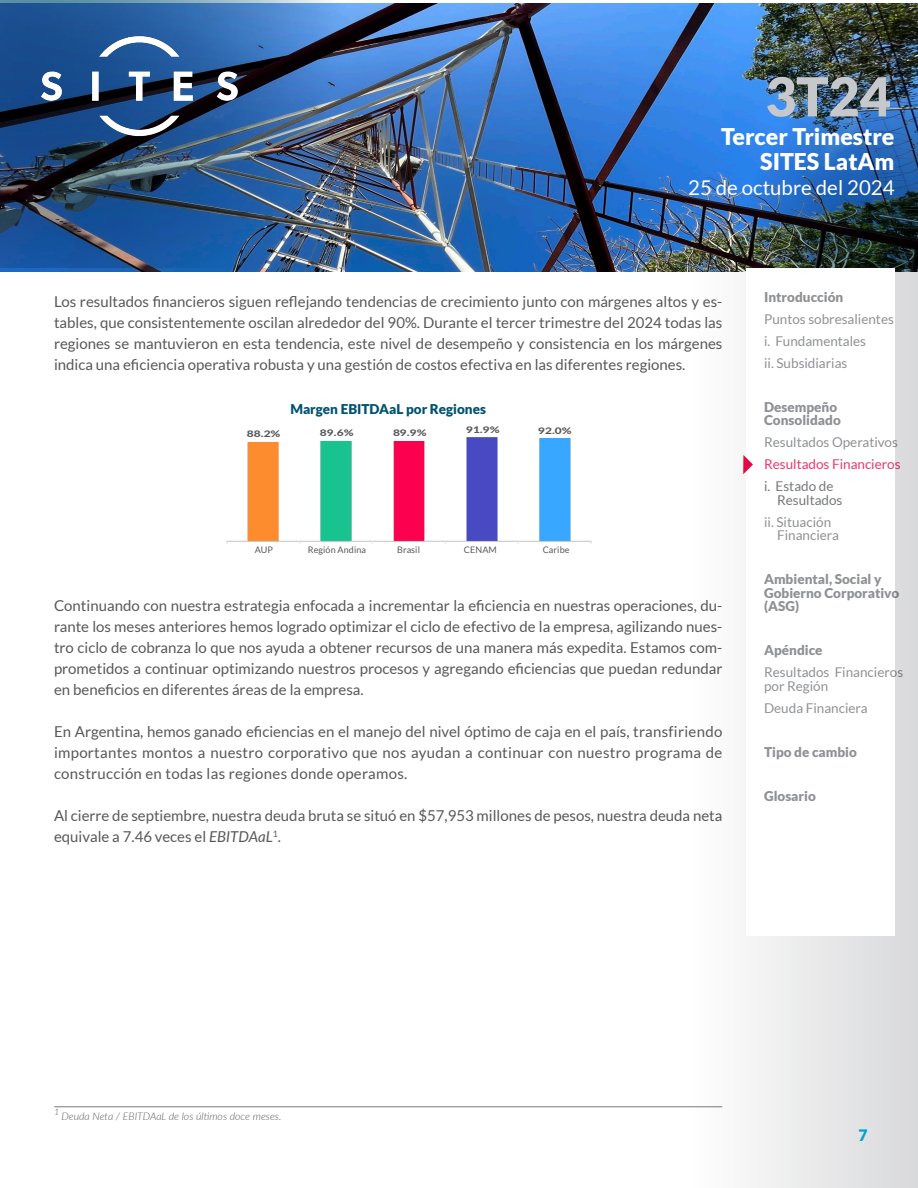
<style>
.page{position:relative;width:918px;height:1188px;background:#fff}
.page>*{position:absolute;margin:0;border:0;box-sizing:border-box;transform-origin:0 0}
.t1{font:900 53.7px "Lato";color:#c7c8cc}
.t2{font:900 23.1px/24.9px "Lato";color:#fff;text-align:right}
.t3{font:20.4px "Lato";color:#fff}
.t4{font:900 15.75px "Lato";color:#009fd6}
.Cuerpo_de_texto{font:15px/21px "Lato";color:#57585a;text-align:justify}
.t5{font:13.5px/22px "Lato";color:#8f9194}
.t6{font:900 13.5px/13.5px "Lato";color:#8f9194}
.subtitutlo_1{font:900 13.5px "Lato";color:#005271}
.t7{font:13.5px "Lato";color:#ea396b}
.t8{font:13.5px/13.5px "Lato";color:#76787b}
.Tabla_footer{font:italic 300 10.5px "Lato";color:#57585a}
.Cuerpo_de_texto-2{font:9px "Lato";letter-spacing:.01em;color:#57585a}
.Tabla_footer-2{font:800 9px "Lato";color:#57585a;scale:1.33 1}
.s1{font-style:italic}
</style>
<div class="page">
<img style="left:0;top:3px;width:918px;height:268px">
<img style="left:725px;top:56px;width:193px;height:212px">
<img style="left:0;top:0;width:367px;height:268px">
<div style="left:686px;top:268px;width:232px;height:920px;background:linear-gradient(to right,#fff,#d8d9db)"></div>
<img style="left:31px;top:30px;width:216px;height:117px">
<div style="left:746px;top:268px;width:149px;height:668px;background:#fff"></div>
<svg style="left:743px;top:455px;width:10px;height:19px"></svg>
<img style="left:226px;top:437px;width:366px;height:107px">
<div style="left:247px;top:428px;width:34px;height:13px;background:#fff"></div>
<div style="left:320px;top:427px;width:34px;height:13px;background:#fff"></div>
<div style="left:393px;top:427px;width:34px;height:13px;background:#fff"></div>
<div style="left:538px;top:424px;width:34px;height:14px;background:#fff"></div>
<hr style="left:54px;top:1106px;width:668px;height:1px;background:#76787b">
<h1 class="t1" style="left:765px;top:65px;width:127px">3T24</h1>
<h2 class="t2" style="left:721px;top:124px;width:175px">Tercer Trimestre<br>SITES LatAm</h2>
<h3 class="t3" style="left:688px;top:176px;width:208px">25 de octubre del 2024</h3>
<p class="Cuerpo_de_texto" style="left:54px;top:291px;width:670px">Los resultados financieros siguen reflejando tendencias de crecimiento junto con márgenes altos y es&shy;tables, que consistentemente oscilan alrededor del 90%. Durante el tercer trimestre del 2024 todas las regiones se mantuvieron en esta tendencia, este nivel de desempeño y consistencia en los márgenes indica una eficiencia operativa robusta y una gestión de costos efectiva en las diferentes regiones.</p>
<p class="subtitutlo_1" style="left:290px;top:401px;width:197px">Margen EBITDAaL por Regiones</p>
<p class="Tabla_footer-2" style="left:247px;top:427px;width:27px">88.2%</p>
<p class="Tabla_footer-2" style="left:320px;top:426px;width:27px">89.6%</p>
<p class="Tabla_footer-2" style="left:393px;top:426px;width:27px">89.9%</p>
<p class="Tabla_footer-2" style="left:466px;top:423px;width:27px">91.9%</p>
<p class="Tabla_footer-2" style="left:538px;top:424px;width:27px">92.0%</p>
<p class="Cuerpo_de_texto-2" style="left:255px;top:544px;width:20px">AUP</p>
<p class="Cuerpo_de_texto-2" style="left:308px;top:544px;width:60px">Región Andina</p>
<p class="Cuerpo_de_texto-2" style="left:397px;top:544px;width:24px">Brasil</p>
<p class="Cuerpo_de_texto-2" style="left:464px;top:544px;width:34px">CENAM</p>
<p class="Cuerpo_de_texto-2" style="left:543px;top:544px;width:28px">Caribe</p>
<p class="Cuerpo_de_texto" style="left:54px;top:595px;width:670px">Continuando con nuestra estrategia enfocada a incrementar la eficiencia en nuestras operaciones, du&shy;rante los meses anteriores hemos logrado optimizar el ciclo de efectivo de la empresa, agilizando nues&shy;tro ciclo de cobranza lo que nos ayuda a obtener recursos de una manera más expedita. Estamos com&shy;prometidos a continuar optimizando nuestros procesos y agregando eficiencias que puedan redundar en beneficios en diferentes áreas de la empresa.</p>
<p class="Cuerpo_de_texto" style="left:54px;top:721px;width:670px">En Argentina, hemos ganado eficiencias en el manejo del nivel óptimo de caja en el país, transfiriendo importantes montos a nuestro corporativo que nos ayudan a continuar con nuestro programa de construcción en todas las regiones donde operamos.</p>
<p class="Cuerpo_de_texto" style="left:54px;top:805px;width:670px">Al cierre de septiembre, nuestra deuda bruta se situó en $57,953 millones de pesos, nuestra deuda neta equivale a 7.46 veces el <span class="s1">EBITDAaL</span><sup>1</sup>.</p>
<p class="t6" style="left:764px;top:290px;width:81px">Introducción</p>
<p class="t5" style="left:764px;top:308px;width:131px">Puntos sobresalientes i. Fundamentales<br>ii. Subsidiarias</p>
<p class="t6" style="left:764px;top:400px;width:78px">Desempeño<br>Consolidado</p>
<p class="t5" style="left:764px;top:431px;width:135px">Resultados Operativos</p>
<p class="t7" style="left:764px;top:457px;width:138px">Resultados Financieros</p>
<p class="t8" style="left:777px;top:480px;width:67px;text-indent:-13px">i. Estado de<br>Resultados</p>
<p class="t5" style="left:777px;top:515px;width:63px;line-height:13.5px;text-indent:-13px">ii. Situación<br>Financiera</p>
<p class="t6" style="left:764px;top:572px;width:137px">Ambiental, Social y<br>Gobierno Corporativo (ASG)</p>
<p class="t6" style="left:764px;top:643px;width:60px">Apéndice</p>
<p class="t5" style="left:764px;top:666px;width:141px;line-height:13.5px">Resultados Financieros por Región</p>
<p class="t5" style="left:764px;top:697px;width:105px">Deuda Financiera</p>
<p class="t6" style="left:764px;top:745px;width:94px">Tipo de cambio</p>
<p class="t6" style="left:764px;top:789px;width:53px">Glosario</p>
<p class="Tabla_footer" style="left:54px;top:1109px;width:229px"><sup>1</sup> Deuda Neta / EBITDAaL de los últimos doce meses.</p>
<p class="t4" style="left:859px;top:1126px;width:11px">7</p>
</div>
